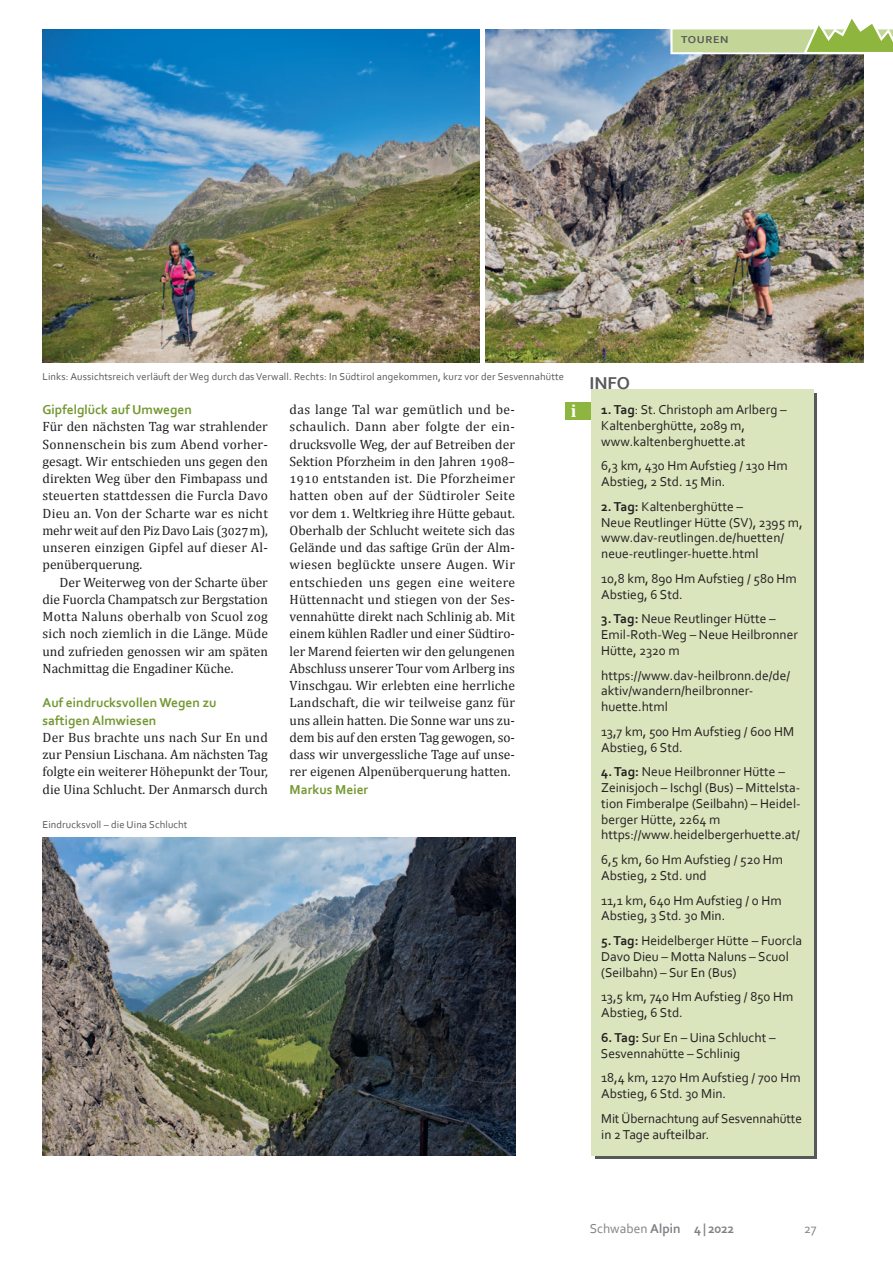
<style>
.page{position:relative;width:893px;height:1263px;background:#fff}
.page>*{position:absolute;margin:0;border:0;box-sizing:border-box;transform-origin:0 0}
.t1{font:700 18px "Corbel";color:#57585a}
.t2{font:700 18px "Cambria";color:#fff}
.t3{font:13.5px/17.2px "Cambria";color:#231f20;text-align:justify}
.t4{font:13.5px/15.8px "Corbel";color:#231f20}
.t5{font:700 13.5px/17.2px "Corbel";color:#759832}
.t6{font:700 13.5px "Corbel";color:#808285}
.t7{font:13.5px "Corbel";color:#808285}
.t8{font:10.5px "Corbel";letter-spacing:.01em;color:#57585a}
.t9{font:700 10.5px "Corbel";letter-spacing:.05em;color:#57585a;scale:1.09 1}
.s1{font-weight:700}
.s2{font-weight:400}
</style>
<div class="page">
<img style="left:43px;top:30px;width:436px;height:332px">
<img style="left:43px;top:837px;width:472px;height:319px">
<img style="left:486px;top:30px;width:377px;height:332px">
<svg style="left:670px;top:18px;width:223px;height:36px"></svg>
<div style="left:565px;top:402px;width:36px;height:17px;background:#8eb63e"></div>
<div style="left:591px;top:389px;width:222px;height:767px;background:#dae4bd"></div>
<p class="t9" style="left:681px;top:33px;width:45px">TOUREN</p>
<p class="t8" style="left:43px;top:369px;width:523px">Links: Aussichtsreich verläuft der Weg durch das Verwall. Rechts: In Südtirol angekommen, kurz vor der Sesvennahütte</p>
<p class="t1" style="left:589px;top:372px;width:42px">INFO</p>
<p class="t5" style="left:43px;top:401px;width:151px">Gipfelglück auf Umwegen</p>
<p class="t3" style="left:43px;top:418px;width:227px">Für den nächsten Tag war strahlender Sonnenschein bis zum Abend vorher ‐ gesagt. Wir entschieden uns gegen den direkten Weg über den Fimbapass und steuerten stattdessen die Furcla Davo Dieu an. Von der Scharte war es nicht mehr weit auf den Piz Davo Lais (3027m), unseren einzigen Gipfel auf dieser Al‐ penüberquerung.</p>
<p class="t3" style="left:43px;top:573px;width:227px;text-indent:17px">Der Weiterweg von der Scharte über die Fuorcla Champatsch zur Bergstation Motta Naluns oberhalb von Scuol zog sich noch ziemlich in die Länge. Müde und zufrieden genossen wir am späten Nachmittag die Engadiner Küche.</p>
<p class="t5" style="left:43px;top:694px;width:175px">Auf eindrucksvollen Wegen zu saftigen Almwiesen</p>
<p class="t3" style="left:43px;top:728px;width:227px">Der Bus brachte uns nach Sur En und zur Pensiun Lischana. Am nächsten Tag folgte ein weiterer Höhepunkt der Tour, die Uina Schlucht. Der Anmarsch durch</p>
<p class="t8" style="left:43px;top:818px;width:147px">Eindrucksvoll – die Uina Schlucht</p>
<p class="t3" style="left:290px;top:400px;width:227px">das lange Tal war gemütlich und be‐ schaulich. Dann aber folgte der ein‐ drucksvolle Weg, der auf Betreiben der Sektion Pforzheim in den Jahren 1908– 1910 entstanden ist. Die Pforzheimer hatten oben auf der Südtiroler Seite vor dem 1. Weltkrieg ihre Hütte gebaut.<br>Oberhalb der Schlucht weitete sich das Gelände und das saftige Grün der Alm‐ wiesen beglückte unsere Augen. Wir entschieden uns gegen eine weitere Hüttennacht und stiegen von der Ses‐ vennahütte direkt nach Schlinig ab. Mit einem kühlen Radler und einer Südtiro‐ ler Marend feierten wir den gelungenen Abschluss unserer Tour vom Arlberg ins Vinschgau. Wir erlebten eine herrliche Landschaft, die wir teilweise ganz für uns allein hatten. Die Sonne war uns zu‐ dem bis auf den ersten Tag gewogen, so‐ dass wir unvergessliche Tage auf unse‐ rer eigenen Alpenüberquerung hatten.</p>
<p class="t5" style="left:290px;top:780px;width:80px">Markus Meier</p>
<p class="t2" style="left:571px;top:400px;width:7px">i</p>
<p class="t4" style="left:601px;top:402px;width:187px"><span class="s1">1. Tag</span>: St. Christoph am Arlberg –<br>Kaltenberghütte, 2089 m, www.kaltenberghuette.at</p>
<p class="t4" style="left:601px;top:458px;width:188px">6,3 km, 430 Hm Aufstieg / 130 Hm<br>Abstieg, 2 Std. 15 Min.</p>
<p class="t4" style="left:601px;top:498px;width:203px"><span class="s1">2. Tag:</span> Kaltenberghütte –<br>Neue Reutlinger Hütte (SV), 2395 m, www.dav‐reutlingen.de/huetten/ neue‐reutlinger‐huette.html</p>
<p class="t4" style="left:601px;top:570px;width:197px">10,8 km, 890 Hm Aufstieg / 580 Hm<br>Abstieg, 6 Std.</p>
<p class="t4" style="left:601px;top:611px;width:198px"><span class="s1">3. Tag:</span> Neue Reutlinger Hütte –<br>Emil‐Roth‐Weg – Neue Heilbronner<br>Hütte, 2320 m</p>
<p class="t4" style="left:601px;top:667px;width:190px">https://www.dav‐heilbronn.de/de/ aktiv/wandern/heilbronner‐ huette.html</p>
<p class="t4" style="left:601px;top:723px;width:194px">13,7 km, 500 Hm Aufstieg / 600 HM<br>Abstieg, 6 Std.</p>
<p class="t4" style="left:601px;top:764px;width:201px"><span class="s1">4. Tag:</span> Neue Heilbronner Hütte – Zeinisjoch – Ischgl (Bus) – Mittelsta‐ tion Fimberalpe (Seilbahn) – Heidel‐ berger Hütte, 2264 m https://www.heidelbergerhuette.at/</p>
<p class="t4" style="left:601px;top:852px;width:183px">6,5 km, 60 Hm Aufstieg / 520 Hm<br>Abstieg, 2 Std. und</p>
<p class="t4" style="left:601px;top:892px;width:182px">11,1 km, 640 Hm Aufstieg / 0 Hm<br>Abstieg, 3 Std. 30 Min.</p>
<p class="t4" style="left:601px;top:933px;width:202px"><span class="s1">5. Tag:</span> Heidelberger Hütte – Fuorcla<br>Davo Dieu – Motta Naluns – Scuol (Seilbahn) – Sur En (Bus)</p>
<p class="t4" style="left:601px;top:989px;width:194px">13,5 km, 740 Hm Aufstieg / 850 Hm<br>Abstieg, 6 Std.</p>
<p class="t4" style="left:601px;top:1029px;width:176px"><span class="s1">6. Tag:</span> Sur En – Uina Schlucht –<br>Sesvennahütte – Schlinig</p>
<p class="t4" style="left:601px;top:1070px;width:201px">18,4 km, 1270 Hm Aufstieg / 700 Hm<br>Abstieg, 6 Std. 30 Min.</p>
<p class="t4" style="left:601px;top:1110px;width:202px">Mit Übernachtung auf Sesvennahütte in 2 Tage aufteilbar.</p>
<p class="t6" style="left:590px;top:1220px;width:146px"><span class="s2">Schwaben</span> Alpin 4| 2022</p>
<p class="t7" style="left:804px;top:1220px;width:14px">27</p>
</div>
